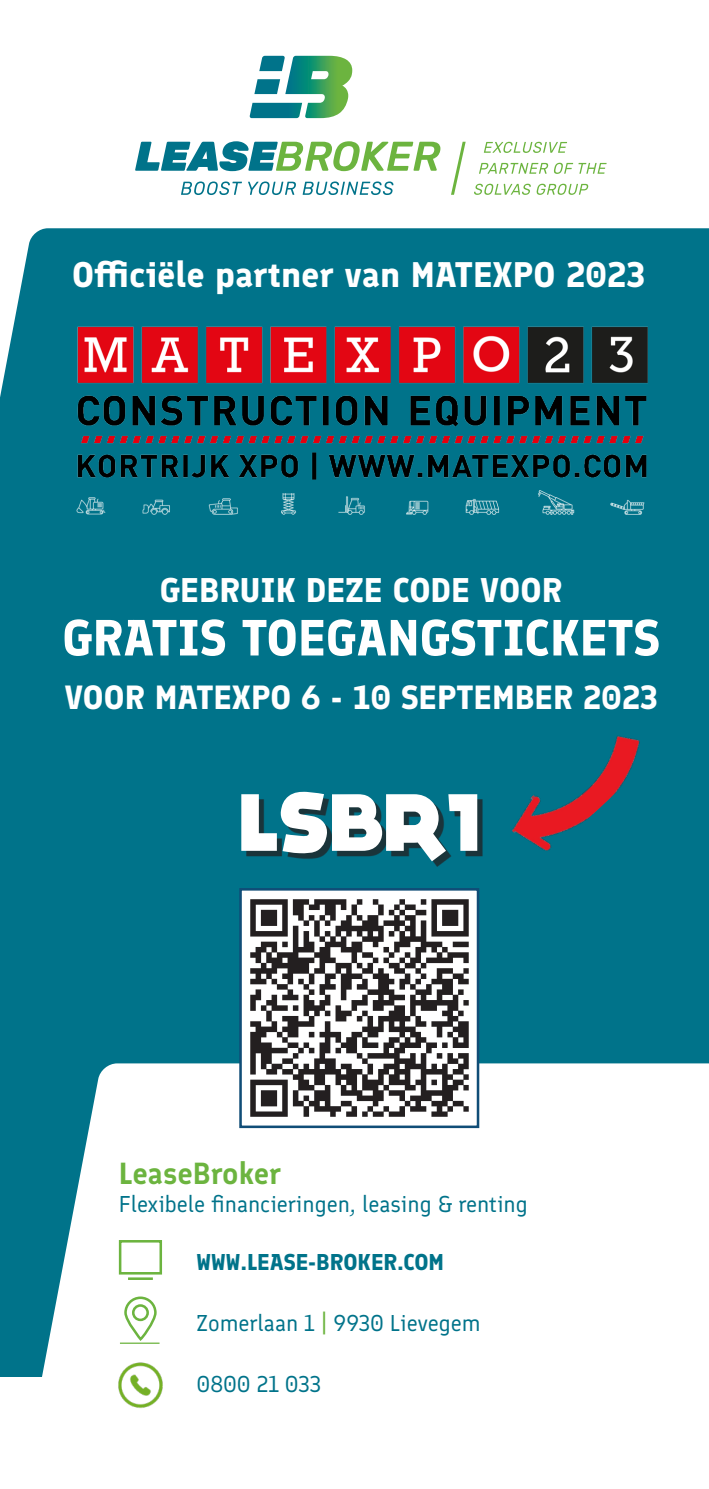
<style>
.page{position:relative;width:709px;height:1489px;background:#fff}
.page>*{position:absolute;margin:0;border:0;box-sizing:border-box;transform-origin:0 0}
.t1{font:800 81.5px "DOCK11";color:#fff}
.t2{font:700 50.75px "Finlandica";color:#fff}
.t3{font:700 35.5px "Finlandica";color:#fff}
.t4{font:700 34.25px "Finlandica";color:#fff}
.t5{font:700 33.5px "Finlandica";color:#fff}
.t6{font:600 30.5px "Finlandica";color:#6cb43f}
.t7{font:22.75px "Finlandica";color:#00738a}
.t8{font:700 22.75px "Finlandica";color:#00738a}
.s1{color:#6cb43f}
</style>
<div class="page">
<div style="left:0;top:424px;width:709px;height:951px;background:#00738a"></div>
<svg style="left:11px;top:1063px;width:698px;height:314px;background:#e5f1f3"></svg>
<div style="left:119px;top:1239px;width:43px;height:35px;border:3px solid #6cb43f"></div>
<hr style="left:128px;top:1277px;width:25px;height:2px;background:#6cb43f">
<hr style="left:120px;top:1342px;width:39px;height:1px;background:#6cb43f">
<svg style="left:123px;top:1295px;width:35px;height:46px"></svg>
<div style="left:133px;top:1305px;width:15px;height:14px;background:#fff;border-radius:50%"></div>
<div style="left:132px;top:1304px;width:17px;height:16px;border:3px solid #6cb43f;border-radius:50%"></div>
<div style="left:0;top:228px;width:709px;height:196px;background:#00738a"></div>
<svg style="left:181px;top:181px;width:61px;height:14px"></svg>
<svg style="left:248px;top:181px;width:48px;height:14px"></svg>
<svg style="left:302px;top:181px;width:91px;height:14px"></svg>
<svg style="left:135px;top:141px;width:305px;height:30px"></svg>
<svg style="left:250px;top:56px;width:102px;height:62px"></svg>
<svg style="left:484px;top:142px;width:83px;height:11px"></svg>
<svg style="left:479px;top:163px;width:69px;height:11px"></svg>
<svg style="left:554px;top:163px;width:52px;height:11px"></svg>
<svg style="left:474px;top:184px;width:114px;height:11px"></svg>
<svg style="left:451px;top:142px;width:14px;height:53px"></svg>
<img style="left:63px;top:314px;width:596px;height:201px">
<div style="left:246px;top:797px;width:236px;height:69px;background:#231f20;opacity:.75"></div>
<img style="left:243px;top:892px;width:232px;height:231px">
<div style="left:239px;top:888px;width:240px;height:239px;border:3px solid #104d77"></div>
<img style="left:111px;top:1355px;width:59px;height:53px">
<img style="left:511px;top:736px;width:129px;height:115px">
<p class="t3" style="left:72px;top:251px;width:574px">Officiële partner van MATEXPO 2023</p>
<p class="t4" style="left:160px;top:568px;width:404px">GEBRUIK DEZE CODE VOOR</p>
<p class="t2" style="left:62px;top:604px;width:599px">GRATIS TOEGANGSTICKETS</p>
<p class="t5" style="left:64px;top:675px;width:595px">VOOR MATEXPO 6 - 10 SEPTEMBER 2023</p>
<p class="t1" style="left:238px;top:784px;width:244px">LSBR1</p>
<p class="t6" style="left:119px;top:1153px;width:164px">LeaseBroker</p>
<p class="t7" style="left:119px;top:1189px;width:410px">Flexibele financieringen, leasing &amp; renting</p>
<p class="t8" style="left:196px;top:1247px;width:249px">WWW.LEASE-BROKER.COM</p>
<p class="t7" style="left:196px;top:1307px;width:285px">Zomerlaan 1 <span class="s1">|</span> 9930 Lievegem</p>
<p class="t7" style="left:196px;top:1368px;width:126px">0800 21 033</p>
</div>
